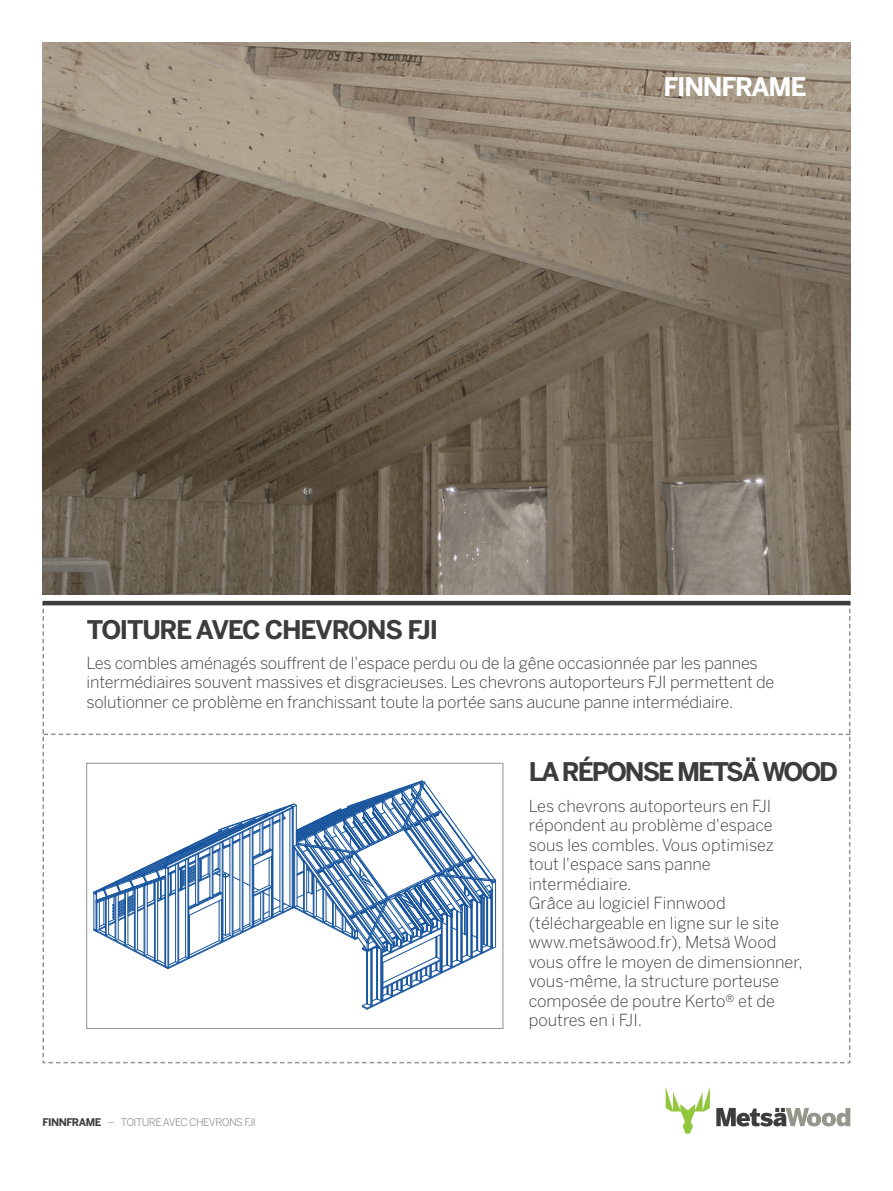
<style>
.page{position:relative;width:893px;height:1191px;background:#fff}
.page>*{position:absolute;margin:0;border:0;box-sizing:border-box;transform-origin:0 0}
.t1{font:700 25.5px "Benton Sans";letter-spacing:-.05em;color:#3d3c3c}
.t2{font:700 25.5px "Benton Sans";letter-spacing:-.08em;color:#3d3c3c}
.t3{font:700 25.5px "Benton Sans";letter-spacing:-.05em;color:#fff}
.t4{font:300 16.5px/19.5px "Benton Sans";letter-spacing:-.01em;color:#3d3c3c}
.t5{font:10.5px "Benton Sans";letter-spacing:-.05em;color:#939393}
.s1{font-weight:700;color:#3d3c3c}
</style>
<div class="page">
<img style="left:43px;top:43px;width:807px;height:551px">
<svg style="left:666px;top:1087px;width:44px;height:46px"></svg>
<svg style="left:716px;top:1108px;width:135px;height:18px"></svg>
<svg style="left:42px;top:602px;width:809px;height:462px"></svg>
<div style="left:86px;top:763px;width:417px;height:265px;border:1px solid #939393"></div>
<hr style="left:43px;top:601px;width:807px;height:4px;background:#3d3c3c">
<h1 class="t3" style="left:664px;top:77px;width:144px">FINNFRAME</h1>
<h1 class="t1" style="left:87px;top:620px;width:353px">TOITURE AVEC CHEVRONS FJI</h1>
<p class="t4" style="left:86px;top:654px;width:689px">Les combles aménagés souffrent de l'espace perdu ou de la gêne occasionnée par les pannes intermédiaires souvent massives et disgracieuses. Les chevrons autoporteurs FJI permettent de solutionner ce problème en franchissant toute la portée sans aucune panne intermédiaire.</p>
<h1 class="t2" style="left:529px;top:762px;width:311px">LA RÉPONSE METSÄ WOOD</h1>
<p class="t5" style="left:43px;top:1118px;width:215px"><span class="s1">FINNFRAME</span> – TOITUREAVEC CHEVRONS FJI</p>
<p class="t4" style="left:529px;top:797px;width:276px">Les chevrons autoporteurs en FJI répondent au problème d'espace sous les combles. Vous optimisez tout l'espace sans panne intermédiaire.<br>Grâce au logiciel Finnwood (téléchargeable en ligne sur le site www.metsäwood.fr), Metsä Wood vous offre le moyen de dimensionner, vous-même, la structure porteuse composée de poutre Kerto® et de poutres en i FJI.</p>
</div>
